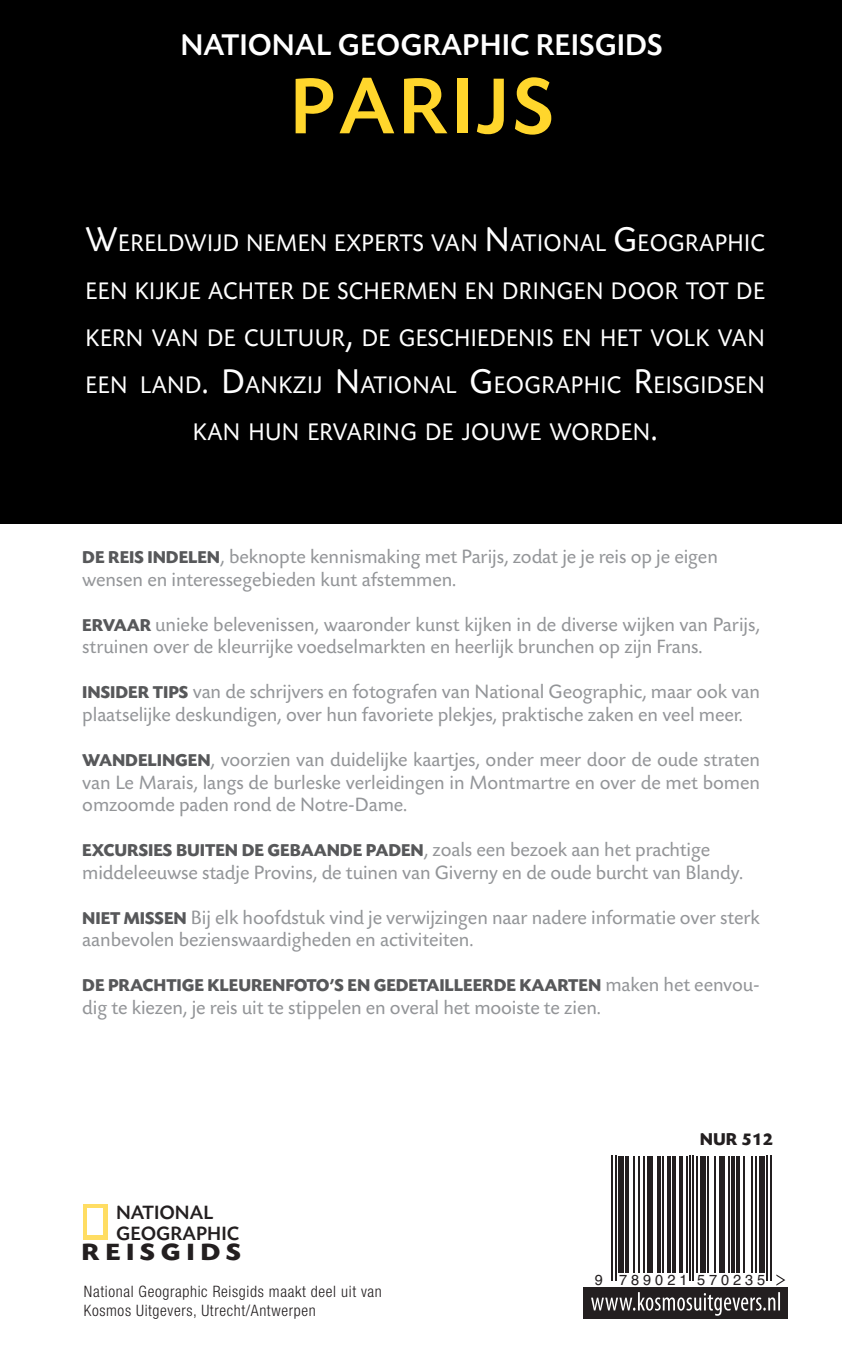
<style>
.page{position:relative;width:842px;height:1351px;background:#fff}
.page>*{position:absolute;margin:0;border:0;box-sizing:border-box;transform-origin:0 0}
.t1{font:83.25px "Today SBOP Medium SC";letter-spacing:.04em;color:#ffd62c}
.t2{font:500 31.5px "Today SBOP";color:#fff}
.t3{font:25.2px/47.2px "Today SBOP";letter-spacing:.015em;color:#fff;text-align:center;scale:.94 1}
.t4{font:700 24.75px "Today SBOP";letter-spacing:.2em;color:#231f20;scale:1.14 1}
.t5{font:20.25px/22.5px "Today SBOP";letter-spacing:-.005em;color:#939598}
.t6{font:500 20.25px "Today SBOP";color:#231f20}
.t7{font:700 18px "Today SBOP";letter-spacing:-.005em;color:#57585a}
.Normaal{font:700 18px "Today SBOP";color:#231f20}
.t8{font:300 condensed 15.75px "Helvetica Neue LT";letter-spacing:.04em;color:#231f20}
.t9{font:14.62px "Helvetica";letter-spacing:.265em;color:#231f20}
.s1{font-size:36px}
.s2{font-weight:700;font-size:18px;color:#57585a}
.s3{font-weight:400;font-size:20.25px;color:#939598}
</style>
<div class="page">
<hr style="left:611px;top:1155px;width:2px;height:125px;background:#231f20">
<hr style="left:615px;top:1155px;width:1px;height:125px;background:#231f20">
<div style="left:618px;top:1155px;width:5px;height:117px;background:#231f20"></div>
<hr style="left:625px;top:1155px;width:3px;height:117px;background:#231f20">
<hr style="left:633px;top:1155px;width:2px;height:117px;background:#231f20">
<hr style="left:638px;top:1155px;width:2px;height:117px;background:#231f20">
<hr style="left:643px;top:1155px;width:2px;height:117px;background:#231f20">
<div style="left:647px;top:1155px;width:5px;height:117px;background:#231f20"></div>
<hr style="left:657px;top:1155px;width:3px;height:117px;background:#231f20">
<hr style="left:662px;top:1155px;width:2px;height:117px;background:#231f20">
<hr style="left:667px;top:1155px;width:3px;height:117px;background:#231f20">
<hr style="left:672px;top:1155px;width:3px;height:117px;background:#231f20">
<hr style="left:679px;top:1155px;width:3px;height:117px;background:#231f20">
<hr style="left:686px;top:1155px;width:1px;height:117px;background:#231f20">
<hr style="left:689px;top:1155px;width:1px;height:125px;background:#231f20">
<hr style="left:692px;top:1155px;width:2px;height:125px;background:#231f20">
<hr style="left:696px;top:1155px;width:1px;height:117px;background:#231f20">
<div style="left:701px;top:1155px;width:5px;height:117px;background:#231f20"></div>
<hr style="left:707px;top:1155px;width:2px;height:117px;background:#231f20">
<hr style="left:714px;top:1155px;width:2px;height:117px;background:#231f20">
<div style="left:719px;top:1155px;width:5px;height:117px;background:#231f20"></div>
<hr style="left:727px;top:1155px;width:2px;height:117px;background:#231f20">
<hr style="left:731px;top:1155px;width:3px;height:117px;background:#231f20">
<hr style="left:736px;top:1155px;width:3px;height:117px;background:#231f20">
<hr style="left:743px;top:1155px;width:1px;height:117px;background:#231f20">
<hr style="left:751px;top:1155px;width:2px;height:117px;background:#231f20">
<hr style="left:754px;top:1155px;width:2px;height:117px;background:#231f20">
<div style="left:759px;top:1155px;width:6px;height:117px;background:#231f20"></div>
<hr style="left:766px;top:1155px;width:2px;height:125px;background:#231f20">
<hr style="left:770px;top:1155px;width:1px;height:125px;background:#231f20">
<svg style="left:776px;top:1274px;width:9px;height:11px"></svg>
<div style="left:584px;top:1287px;width:203px;height:31px;background:#231f20"></div>
<svg style="left:591px;top:1292px;width:189px;height:23px"></svg>
<div style="left:83px;top:1204px;width:25px;height:35px;background:#ffdd63"></div>
<div style="left:88px;top:1208px;width:15px;height:26px;background:#fff"></div>
<div style="left:0;top:0;width:842px;height:523px;background:#000"></div>
<p class="t2" style="left:180px;top:28px;width:484px">NATIONAL GEOGRAPHIC REISGIDS</p>
<p class="t1" style="left:289px;top:63px;width:266px">PARIJS</p>
<p class="t3" style="left:86px;top:220px;width:724px"><span class="s1">W</span>ERELDWIJD NEMEN EXPERTS VAN <span class="s1">N</span> ATIONAL <span class="s1">G</span>EOGRAPHIC EEN KIJKJE ACHTER DE SCHERMEN EN DRINGEN DOOR TOT DE KERN VAN DE CULTUUR<span class="s1">,</span> DE GESCHIEDENIS EN HET VOLK VAN EEN LAND<span class="s1">. D</span>ANKZIJ <span class="s1">N</span>ATIONAL <span class="s1">G</span>EOGRAPHIC <span class="s1">R</span>EISGIDSEN KAN HUN ERVARING DE JOUWE WORDEN<span class="s1">.</span></p>
<p class="t5" style="left:82px;top:546px;width:637px"><span class="s2">DE REIS INDELEN</span>, beknopte kennismaking met Parijs, zodat je je reis op je eigen</p>
<p class="t5" style="left:82px;top:569px;width:375px">wensen en interessegebieden kunt afstemmen.</p>
<p class="t5" style="left:82px;top:614px;width:679px"><span class="s2">ERVAAR</span> unieke belevenissen, waaronder kunst kijken in de diverse wijken van Parijs, struinen over de kleurrijke voedselmarkten en heerlijk brunchen op zijn Frans.</p>
<p class="t5" style="left:82px;top:681px;width:679px"><span class="s2">INSIDER TIPS</span> van de schrijvers en fotografen van National Geographic, maar ook van plaatselijke deskundigen, over hun favoriete plekjes, praktische zaken en veel meer.</p>
<p class="t5" style="left:82px;top:749px;width:679px;text-align:justify"><span class="s2">WANDELINGEN</span>, voorzien van duidelijke kaartjes, onder meer door de oude straten van Le Marais, langs de burleske verleidingen in Montmartre en over de met bomen omzoomde paden rond de Notre-Dame.</p>
<p class="t7" style="left:82px;top:840px;width:629px">EXCURSIES BUITEN DE GEBAANDE PADEN<span class="s3">, zoals een bezoek aan het prachtige</span></p>
<p class="t5" style="left:82px;top:861px;width:662px">middeleeuwse stadje Provins, de tuinen van Giverny en de oude burcht van Blandy.</p>
<p class="t5" style="left:82px;top:906px;width:679px"><span class="s2">NIET MISSEN</span> Bij elk hoofdstuk vind je verwijzingen naar nadere informatie over sterk aanbevolen bezienswaardigheden en activiteiten.</p>
<p class="t7" style="left:82px;top:975px;width:679px">DE PRACHTIGE KLEURENFOTO’S EN GEDETAILLEERDE KAARTEN <span class="s3">maken het eenvou-</span></p>
<p class="t5" style="left:82px;top:996px;width:520px">dig te kiezen, je reis uit te stippelen en overal het mooiste te zien.</p>
<p class="t6" style="left:116px;top:1202px;width:99px">NATIONAL</p>
<p class="t6" style="left:116px;top:1222px;width:124px">GEOGRAPHIC</p>
<p class="t4" style="left:82px;top:1238px;width:141px">REISGIDS</p>
<p class="t8" style="left:84px;top:1282px;width:299px">National Geographic Reisgids maakt deel uit van</p>
<p class="t8" style="left:84px;top:1301px;width:233px">Kosmos Uitgevers, Utrecht/Antwerpen</p>
<p class="Normaal" style="left:700px;top:1129px;width:75px">NUR 512</p>
<p class="t9" style="left:594px;top:1268px;width:172px">9 789021 570235</p>
</div>
